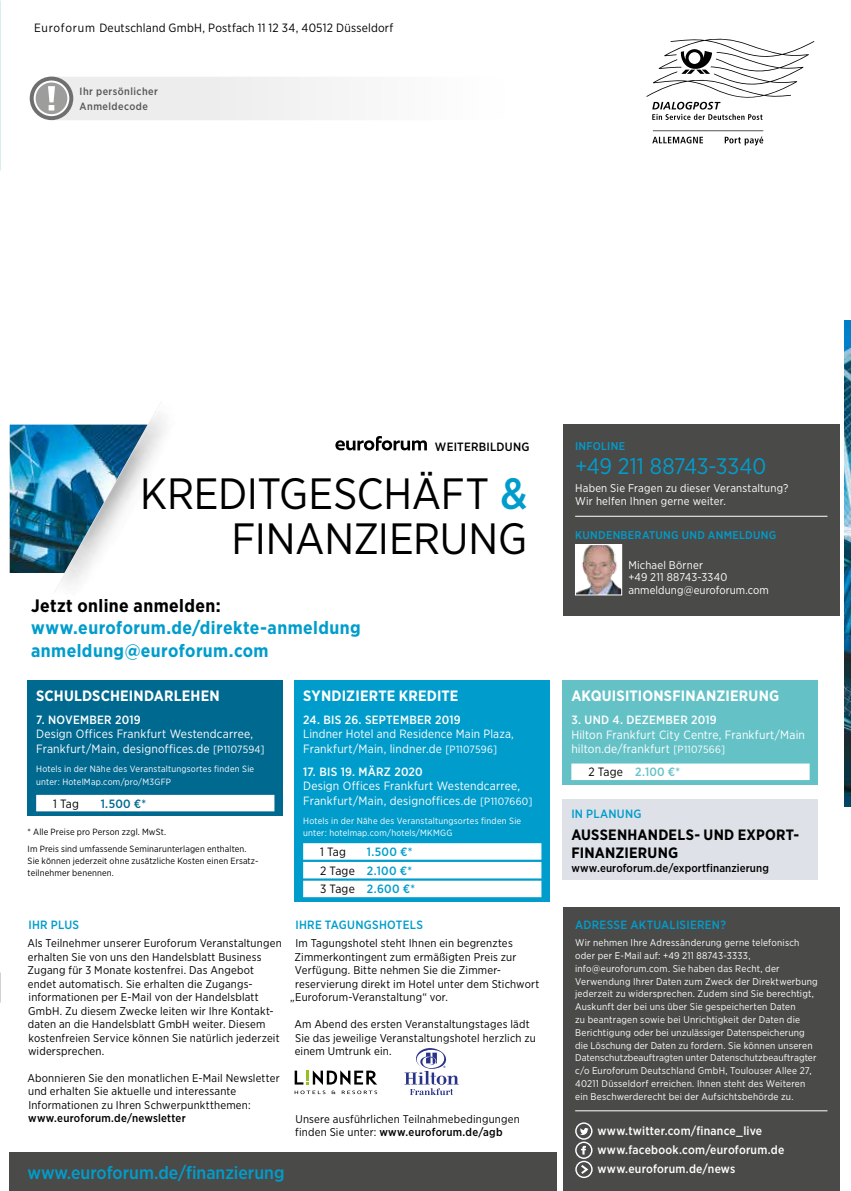
<style>
.page{position:relative;width:851px;height:1191px;background:#fff}
.page>*{position:absolute;margin:0;border:0;box-sizing:border-box;transform-origin:0 0}
.t1{font:43.8px/44.8px "Gotham Narrow";letter-spacing:-.01em;color:#000;text-align:right}
.t2{font:22.5px "Gotham Narrow";letter-spacing:-.005em;color:#009dcc}
.t3{font:700 18px/22.5px "Gotham Narrow";letter-spacing:.025em;color:#009dcc}
.t4{font:500 18px "Gotham Narrow";color:#009dcc}
.t5{font:700 18px "Gotham Narrow";letter-spacing:.025em;color:#000}
.t6{font:700 15px "Gotham Narrow";letter-spacing:.01em;color:#fff}
.t7{font:700 15px/18px "Gotham Narrow";letter-spacing:.015em;color:#000}
.t8{font:12px/14.4px "Gotham Narrow";letter-spacing:.015em;color:#fff}
.t9{font:500 12px/18.8px "Gotham Narrow";letter-spacing:.02em;color:#fff}
.t10{font:500 12px/18.8px "Gotham Narrow";letter-spacing:.02em;color:#009dcc}
.t11{font:12px "Gotham Narrow";letter-spacing:.015em;color:#000}
.t12{font:500 12px "Gotham Narrow";letter-spacing:.02em;color:#000}
.t13{font:500 12px "Gotham Narrow";color:#64c2c7}
.t14{font:500 12px "Gotham Narrow";color:#006990}
.t15{font:11.25px/13.5px "Gotham Narrow";letter-spacing:.015em;color:#000}
.t16{font:11.25px/12.8px "Gotham Narrow";letter-spacing:.015em;color:#fff}
.t17{font:500 11.25px "Gotham Narrow";letter-spacing:.01em;color:#000}
.t18{font:500 11.25px "Gotham Narrow";letter-spacing:.025em;color:#009dcc}
.t19{font:500 10.5px/15px "Gotham Narrow";letter-spacing:.045em;color:#575756}
.t20{font:9.75px/12.8px "Gotham Narrow";letter-spacing:.02em;color:#fff}
.t21{font:9px/12.6px "Gotham Narrow";letter-spacing:.025em;color:#fff}
.t22{font:9px/16.2px "Gotham Narrow";letter-spacing:.015em;color:#000}
.s1{font-weight:500;color:#009dcc}
.s2{font-size:10.5px}
.s3{font-weight:400;color:#000}
.s4{font-weight:500}
</style>
<div class="page">
<img style="left:844px;top:321px;width:6px;height:485px">
<img style="left:10px;top:424px;width:37px;height:149px">
<img style="left:47px;top:402px;width:118px;height:190px">
<div style="left:562px;top:425px;width:277px;height:191px;background:#4a4a49"></div>
<div style="left:562px;top:907px;width:277px;height:284px;background:#4a4a49"></div>
<div style="left:10px;top:1152px;width:547px;height:39px;background:#4a4a49"></div>
<hr style="left:575px;top:516px;width:252px;height:1px;background:#fff">
<img style="left:577px;top:546px;width:43px;height:47px">
<div style="left:575px;top:544px;width:47px;height:51px;border:1px solid #fff"></div>
<svg style="left:30px;top:77px;width:303px;height:43px"></svg>
<svg style="left:646px;top:38px;width:168px;height:107px"></svg>
<svg style="left:575px;top:1122px;width:17px;height:56px"></svg>
<svg style="left:335px;top:436px;width:92px;height:15px"></svg>
<div style="left:28px;top:680px;width:255px;height:136px;background:#006990"></div>
<div style="left:36px;top:795px;width:238px;height:16px;background:#fff"></div>
<div style="left:562px;top:680px;width:256px;height:105px;background:#64c2c7"></div>
<div style="left:571px;top:763px;width:238px;height:17px;background:#fff"></div>
<div style="left:294px;top:680px;width:256px;height:222px;background:#009dcc"></div>
<div style="left:303px;top:843px;width:238px;height:16px;background:#fff"></div>
<div style="left:303px;top:862px;width:238px;height:16px;background:#fff"></div>
<div style="left:303px;top:880px;width:238px;height:17px;background:#fff"></div>
<hr style="left:575px;top:1110px;width:252px;height:1px;background:#fff">
<div style="left:562px;top:799px;width:256px;height:81px;background:#dee1e8"></div>
<svg style="left:294px;top:1070px;width:83px;height:24px"></svg>
<svg style="left:404px;top:1048px;width:54px;height:47px"></svg>
<p class="t11" style="left:34px;top:20px;width:360px">Euroforum Deutschland GmbH, Postfach 11 12 34, 40512 Düsseldorf</p>
<p class="t19" style="left:80px;top:84px;width:80px">Ihr persönlicher<br>Anmeldecode</p>
<p class="t12" style="left:435px;top:439px;width:96px">WEITERBILDUNG</p>
<h1 class="t1" style="left:140px;top:470px;width:389px">KREDITGESCHÄFT <span class="s1">&amp;<br></span>FINANZIERUNG</h1>
<h3 class="t5" style="left:31px;top:594px;width:191px">Jetzt online anmelden:</h3>
<h3 class="t3" style="left:31px;top:616px;width:331px">www.euroforum.de/direkte-anmeldung anmeldung@euroforum.com</h3>
<h3 class="t6" style="left:36px;top:686px;width:185px">SCHULDSCHEINDARLEHEN</h3>
<p class="t9" style="left:36px;top:710px;width:106px">7. NOVEMBER 2019</p>
<p class="t8" style="left:36px;top:726px;width:230px">Design Offices Frankfurt Westendcarree,<br>Frankfurt/Main, designoffices.de <span class="s2">[P1107594]</span></p>
<p class="t21" style="left:36px;top:762px;width:219px">Hotels in der Nähe des Veranstaltungsortes finden Sie unter: HotelMap.com/pro/M3GFP</p>
<p class="t11" style="left:53px;top:796px;width:27px">1 Tag</p>
<p class="t14" style="left:101px;top:796px;width:47px">1.500 €*</p>
<p class="t22" style="left:28px;top:824px;width:220px">* Alle Preise pro Person zzgl. MwSt.<br>Im Preis sind umfassende Seminarunterlagen enthalten.</p>
<p class="t22" style="left:28px;top:854px;width:232px;line-height:12px">Sie können jederzeit ohne zusätzliche Kosten einen Ersatz&shy;teilnehmer benennen.</p>
<h3 class="t6" style="left:303px;top:686px;width:157px">SYNDIZIERTE KREDITE</h3>
<p class="t9" style="left:303px;top:710px;width:159px">24. BIS 26. SEPTEMBER 2019</p>
<p class="t8" style="left:303px;top:726px;width:212px">Lindner Hotel and Residence Main Plaza,<br>Frankfurt/Main, lindner.de <span class="s2">[P1107596]</span></p>
<p class="t9" style="left:303px;top:762px;width:121px">17. BIS 19. MÄRZ 2020</p>
<p class="t8" style="left:303px;top:778px;width:231px">Design Offices Frankfurt Westendcarree,<br>Frankfurt/Main, designoffices.de <span class="s2">[P1107660]</span></p>
<p class="t21" style="left:303px;top:814px;width:219px">Hotels in der Nähe des Veranstaltungsortes finden Sie unter: hotelmap.com/hotels/MKMGG</p>
<p class="t11" style="left:320px;top:844px;width:27px">1 Tag</p>
<p class="t10" style="left:320px;top:842px;width:96px;text-indent:47px">1.500 €*<br><span class="s3">2 Tage</span> 2.100 €*<br><span class="s3">3 Tage</span> 2.600 €*</p>
<p class="t10" style="left:28px;top:915px;width:52px">IHR PLUS</p>
<p class="t15" style="left:27px;top:936px;width:256px">Als Teilnehmer unserer Euroforum Veranstaltungen erhalten Sie von uns den Handelsblatt Business Zugang für 3 Monate kostenfrei. Das Angebot endet automatisch. Sie erhalten die Zugangs&shy;informationen per E-Mail von der Handelsblatt GmbH. Zu diesem Zwecke leiten wir Ihre Kontakt&shy;daten an die Handelsblatt GmbH weiter. Diesem kostenfreien Service können Sie natürlich jederzeit widersprechen.</p>
<p class="t15" style="left:27px;top:1070px;width:254px">Abonnieren Sie den monatlichen E-Mail Newsletter und erhalten Sie aktuelle und interessante<br>Informationen zu Ihren Schwerpunktthemen:</p>
<p class="t17" style="left:28px;top:1111px;width:159px">www.euroforum.de/newsletter</p>
<p class="t10" style="left:295px;top:915px;width:129px">IHRE TAGUNGSHOTELS</p>
<p class="t15" style="left:295px;top:936px;width:219px">Im Tagungshotel steht Ihnen ein begrenztes</p>
<p class="t15" style="left:294px;top:949px;width:223px">Zimmerkontingent zum ermäßigten Preis zur</p>
<p class="t15" style="left:295px;top:963px;width:206px">Verfügung. Bitte nehmen Sie die Zimmer-</p>
<p class="t15" style="left:295px;top:976px;width:246px">reservierung direkt im Hotel unter dem Stichwort</p>
<p class="t15" style="left:290px;top:990px;width:159px">„Euroforum-Veranstaltung“ vor.</p>
<p class="t15" style="left:294px;top:1017px;width:243px">Am Abend des ersten Veranstaltungstages lädt<br>Sie das jeweilige Veranstaltungshotel herzlich zu einem Umtrunk ein.</p>
<p class="t15" style="left:295px;top:1111px;width:226px">Unsere ausführlichen Teilnahmebedingungen finden Sie unter: <span class="s4">www.euroforum.de/agb</span></p>
<h3 class="t4" style="left:28px;top:1161px;width:258px">www.euroforum.de/finanzierung</h3>
<p class="t18" style="left:575px;top:438px;width:51px">INFOLINE</p>
<h2 class="t2" style="left:575px;top:452px;width:193px">+49 211 88743-3340</h2>
<p class="t16" style="left:575px;top:481px;width:214px">Haben Sie Fragen zu dieser Veranstaltung?<br>Wir helfen Ihnen gerne weiter.</p>
<p class="t18" style="left:575px;top:528px;width:202px">KUNDENBERATUNG UND ANMELDUNG</p>
<p class="t16" style="left:628px;top:558px;width:142px">Michael Börner<br>+49 211 88743-3340 anmeldung@euroforum.com</p>
<h3 class="t6" style="left:571px;top:686px;width:209px">AKQUISITIONSFINANZIERUNG</h3>
<p class="t9" style="left:571px;top:710px;width:147px">3. UND 4. DEZEMBER 2019</p>
<p class="t8" style="left:571px;top:727px;width:235px">Hilton Frankfurt City Centre, Frankfurt/Main hilton.de/frankfurt <span class="s2">[P1107566]</span></p>
<p class="t13" style="left:588px;top:764px;width:93px"><span class="s3">2 Tage</span> 2.100 €*</p>
<p class="t10" style="left:571px;top:804px;width:72px">IN PLANUNG</p>
<h3 class="t7" style="left:571px;top:825px;width:229px">AUSSENHANDELS- UND EXPORT-<br>FINANZIERUNG</h3>
<p class="t17" style="left:571px;top:860px;width:199px">www.euroforum.de/exportfinanzierung</p>
<p class="t10" style="left:575px;top:915px;width:152px">ADRESSE AKTUALISIEREN?</p>
<p class="t20" style="left:575px;top:936px;width:244px">Wir nehmen Ihre Adressänderung gerne telefonisch oder per E-Mail auf: +49 211 88743-3333, info@euroforum.com. Sie haben das Recht, der Verwendung Ihrer Daten zum Zweck der Direktwerbung jederzeit zu widersprechen. Zudem sind Sie berechtigt, Auskunft der bei uns über Sie gespeicherten Daten<br>zu beantragen sowie bei Unrichtigkeit der Daten die Berichtigung oder bei unzulässiger Datenspeicherung die Löschung der Daten zu fordern. Sie können unseren Datenschutzbeauftragten unter Datenschutzbeauftragter c/o Euroforum Deutschland GmbH, Toulouser Allee 27, 40211 Düsseldorf erreichen. Ihnen steht des Weiteren ein Beschwerderecht bei der Aufsichtsbehörde zu.</p>
<p class="t9" style="left:597px;top:1121px;width:188px">www.twitter.com/finance_live www.facebook.com/euroforum.de www.euroforum.de/news</p>
</div>
